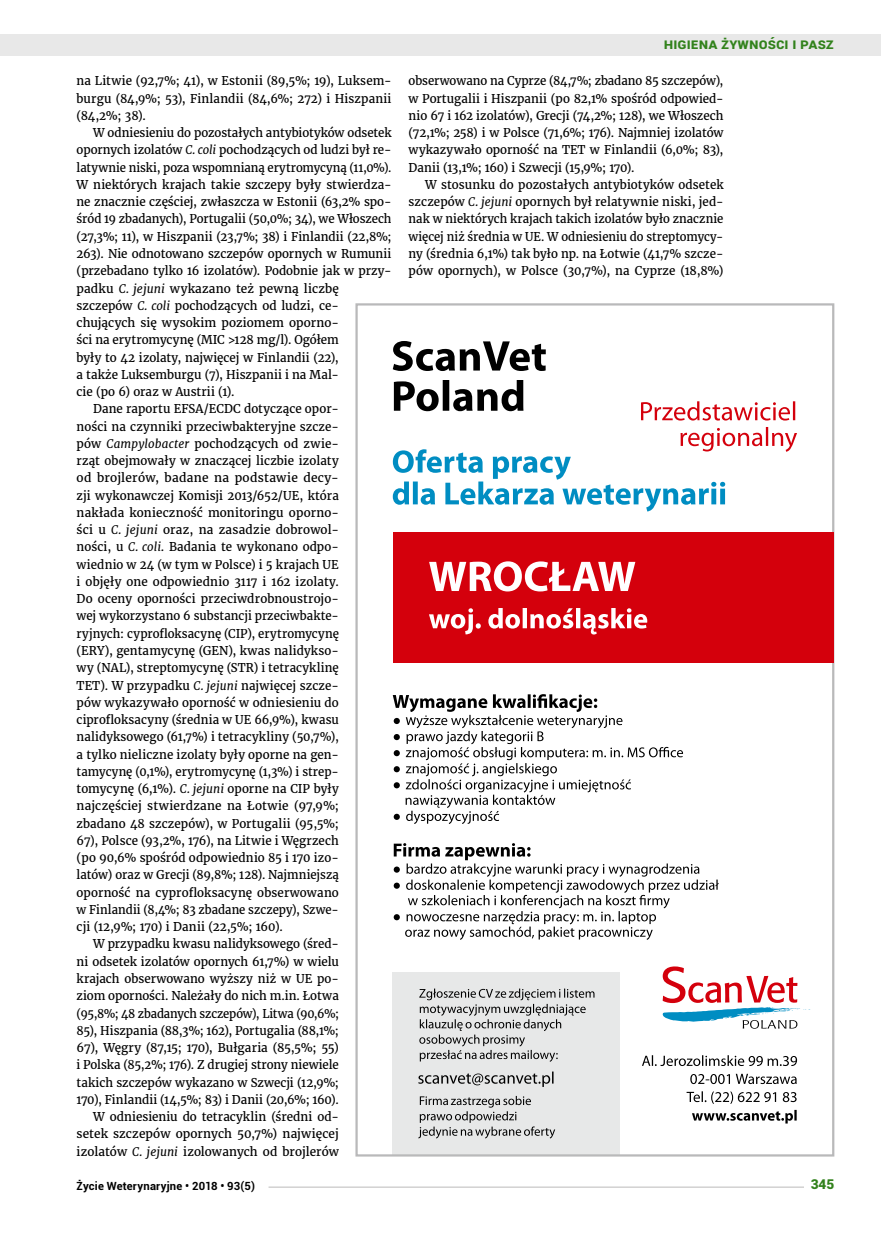
<style>
.page{position:relative;width:881px;height:1234px;background:#fff}
.page>*{position:absolute;margin:0;border:0;box-sizing:border-box;transform-origin:0 0}
.t1{font:700 15px "Roboto";color:#32821c}
.t2{font:900 13.5px "Roboto";color:#32821c}
.t3{font:12px/17.2px "Merriweather";letter-spacing:.005em;color:#000;text-align:justify}
.t4{font:12px/17.2px "Merriweather";letter-spacing:.005em;color:#000;text-align:justify;scale:.96 1}
.t5{font:12px "Merriweather";letter-spacing:.005em;color:#000;scale:.95 1}
.t6{font:12px "Merriweather";letter-spacing:-.015em;color:#000;scale:.94 1}
.t7{font:700 11.25px "Roboto";letter-spacing:.02em;color:#000}
.s1{font-style:italic}
</style>
<div class="page">
<div style="left:0;top:35px;width:880px;height:21px;background:#e8e8e8"></div>
<hr style="left:268px;top:1186px;width:565px;height:1px;background:#d2d1d1">
<div style="left:804px;top:1178px;width:29px;height:15px;background:#fff"></div>
<div style="left:392px;top:971px;width:227px;height:184px;background:#e7e8e8"></div>
<div style="left:392px;top:532px;width:440px;height:131px;background:#d4000c"></div>
<svg style="left:662px;top:966px;width:148px;height:62px"></svg>
<svg style="left:392px;top:694px;width:326px;height:245px"></svg>
<svg style="left:642px;top:1055px;width:154px;height:48px"></svg>
<svg style="left:692px;top:1109px;width:104px;height:14px"></svg>
<svg style="left:392px;top:341px;width:404px;height:170px"></svg>
<svg style="left:429px;top:561px;width:206px;height:30px"></svg>
<svg style="left:429px;top:608px;width:218px;height:26px"></svg>
<svg style="left:418px;top:988px;width:176px;height:150px"></svg>
<p class="t3" style="left:77px;top:72px;width:316px">na Litwie (92,7%; 41), w Estonii (89,5%; 19), Luksem&shy;burgu (84,9%; 53), Finlandii (84,6%; 272) i Hiszpanii (84,2%; 38).</p>
<p class="t4" style="left:93px;top:124px;width:312px">W odniesieniu do pozostałych antybiotyków odsetek</p>
<p class="t3" style="left:77px;top:141px;width:316px">opornych izolatów <span class="s1">C. coli</span> pochodzących od ludzi był re-</p>
<p class="t5" style="left:77px;top:160px;width:333px">latywnie niski, poza wspomnianą erytromycyną (11,0%).</p>
<p class="t3" style="left:77px;top:176px;width:316px">W niektórych krajach takie szczepy były stwierdza-</p>
<p class="t3" style="left:77px;top:193px;width:316px">ne znacznie częściej, zwłaszcza w Estonii (63,2% spo-</p>
<p class="t4" style="left:77px;top:210px;width:329px">śród 19 zbadanych), Portugalii (50,0%; 34), we Włoszech</p>
<p class="t3" style="left:77px;top:228px;width:316px">(27,3%; 11), w Hiszpanii (23,7%; 38) i Finlandii (22,8%;</p>
<p class="t3" style="left:77px;top:245px;width:316px">263). Nie odnotowano szczepów opornych w Rumunii</p>
<p class="t3" style="left:77px;top:262px;width:316px">(przebadano tylko 16 izolatów). Podobnie jak w przy-</p>
<p class="t3" style="left:77px;top:279px;width:264px">padku <span class="s1">C. jejuni</span> wykazano też pewną liczbę</p>
<p class="t3" style="left:77px;top:297px;width:264px">szczepów <span class="s1">C. coli</span> pochodzących od ludzi, ce-</p>
<p class="t3" style="left:77px;top:314px;width:264px">chujących się wysokim poziomem oporno-</p>
<p class="t3" style="left:77px;top:331px;width:264px">ści na erytromycynę (MIC &gt;128 mg/l). Ogółem</p>
<p class="t3" style="left:77px;top:348px;width:264px">były to 42 izolaty, najwięcej w Finlandii (22),</p>
<p class="t3" style="left:77px;top:366px;width:264px">a także Luksemburgu (7), Hiszpanii i na Mal-</p>
<p class="t3" style="left:77px;top:383px;width:159px">cie (po 6) oraz w Austrii (1).</p>
<p class="t3" style="left:93px;top:400px;width:247px">Dane raportu EFSA/ECDC dotyczące opor-</p>
<p class="t3" style="left:77px;top:417px;width:264px">ności na czynniki przeciwbakteryjne szcze-</p>
<p class="t3" style="left:77px;top:435px;width:264px">pów <span class="s1">Campylobacter</span> pochodzących od zwie-</p>
<p class="t3" style="left:77px;top:452px;width:264px">rząt obejmowały w znaczącej liczbie izolaty</p>
<p class="t3" style="left:77px;top:469px;width:264px">od brojlerów, badane na podstawie decy-</p>
<p class="t3" style="left:77px;top:486px;width:264px">zji wykonawczej Komisji 2013/652/UE, która</p>
<p class="t3" style="left:77px;top:504px;width:264px">nakłada konieczność monitoringu oporno-</p>
<p class="t3" style="left:77px;top:521px;width:264px">ści u <span class="s1">C. jejuni</span> oraz, na zasadzie dobrowol-</p>
<p class="t3" style="left:77px;top:538px;width:264px">ności, u <span class="s1">C. coli</span>. Badania te wykonano odpo-</p>
<p class="t3" style="left:77px;top:555px;width:264px">wiednio w 24 (w tym w Polsce) i 5 krajach UE</p>
<p class="t3" style="left:77px;top:573px;width:264px">i objęły one odpowiednio 3117 i 162 izolaty.</p>
<p class="t3" style="left:77px;top:590px;width:264px">Do oceny oporności przeciwdrobnoustrojo-</p>
<p class="t4" style="left:77px;top:607px;width:274px">wej wykorzystano 6 substancji przeciwbakte-</p>
<p class="t4" style="left:77px;top:624px;width:274px">ryjnych: cyprofloksacynę (CIP), erytromycynę</p>
<p class="t3" style="left:77px;top:642px;width:264px">(ERY), gentamycynę (GEN), kwas nalidykso-</p>
<p class="t4" style="left:77px;top:659px;width:274px">wy (NAL), streptomycynę (STR) i tetracyklinę</p>
<p class="t3" style="left:77px;top:676px;width:264px">TET). W przypadku <span class="s1">C. jejuni</span> najwięcej szcze-</p>
<p class="t3" style="left:77px;top:693px;width:264px">pów wykazywało oporność w odniesieniu do</p>
<p class="t4" style="left:77px;top:711px;width:274px">ciprofloksacyny (średnia w UE 66,9%), kwasu</p>
<p class="t4" style="left:77px;top:728px;width:274px">nalidyksowego (61,7%) i tetracykliny (50,7%),</p>
<p class="t3" style="left:77px;top:745px;width:264px">a tylko nieliczne izolaty były oporne na gen-</p>
<p class="t5" style="left:77px;top:763px;width:277px">tamycynę (0,1%), erytromycynę (1,3%) i strep-</p>
<p class="t3" style="left:77px;top:780px;width:264px">tomycynę (6,1%). <span class="s1">C. jejuni</span> oporne na CIP były</p>
<p class="t3" style="left:77px;top:797px;width:264px">najczęściej stwierdzane na Łotwie (97,9%;</p>
<p class="t3" style="left:77px;top:814px;width:264px">zbadano 48 szczepów), w Portugalii (95,5%;</p>
<p class="t3" style="left:77px;top:831px;width:264px">67), Polsce (93,2%, 176), na Litwie i Węgrzech</p>
<p class="t3" style="left:77px;top:849px;width:264px">(po 90,6% spośród odpowiednio 85 i 170 izo-</p>
<p class="t4" style="left:77px;top:866px;width:274px">latów) oraz w Grecji (89,8%; 128). Najmniejszą</p>
<p class="t3" style="left:77px;top:883px;width:264px">oporność na cyprofloksacynę obserwowano</p>
<p class="t5" style="left:77px;top:901px;width:277px">w Finlandii (8,4%; 83 zbadane szczepy), Szwe-</p>
<p class="t3" style="left:77px;top:918px;width:207px">cji (12,9%; 170) i Danii (22,5%; 160).</p>
<p class="t3" style="left:93px;top:935px;width:247px">W przypadku kwasu nalidyksowego (śred-</p>
<p class="t3" style="left:77px;top:952px;width:264px">ni odsetek izolatów opornych 61,7%) w wielu</p>
<p class="t3" style="left:77px;top:969px;width:264px">krajach obserwowano wyższy niż w UE po-</p>
<p class="t3" style="left:77px;top:987px;width:264px">ziom oporności. Należały do nich m.in. Łotwa</p>
<p class="t6" style="left:77px;top:1005px;width:280px">(95,8%; 48 zbadanych szczepów), Litwa (90,6%;</p>
<p class="t4" style="left:77px;top:1021px;width:274px">85), Hiszpania (88,3%; 162), Portugalia (88,1%;</p>
<p class="t3" style="left:77px;top:1038px;width:264px">67), Węgry (87,15; 170), Bułgaria (85,5%; 55)</p>
<p class="t4" style="left:77px;top:1056px;width:274px">i Polska (85,2%; 176). Z drugiej strony niewiele</p>
<p class="t3" style="left:77px;top:1073px;width:264px">takich szczepów wykazano w Szwecji (12,9%;</p>
<p class="t3" style="left:77px;top:1090px;width:264px">170), Finlandii (14,5%; 83) i Danii (20,6%; 160).</p>
<p class="t3" style="left:93px;top:1107px;width:247px">W odniesieniu do tetracyklin (średni od-</p>
<p class="t3" style="left:77px;top:1125px;width:264px">setek szczepów opornych 50,7%) najwięcej</p>
<p class="t3" style="left:77px;top:1142px;width:264px">izolatów <span class="s1">C. jejuni</span> izolowanych od brojlerów</p>
<p class="t1" style="left:663px;top:33px;width:172px">Higiena żywności i pasz</p>
<p class="t4" style="left:408px;top:72px;width:329px">obserwowano na Cyprze (84,7%; zbadano 85 szczepów), w Portugalii i Hiszpanii (po 82,1% spośród odpowied&shy;nio 67 i 162 izolatów), Grecji (74,2%; 128), we Włoszech (72,1%; 258) i w Polsce (71,6%; 176). Najmniej izolatów wykazywało oporność na TET w Finlandii (6,0%; 83), Danii (13,1%; 160) i Szwecji (15,9%; 170).</p>
<p class="t3" style="left:408px;top:176px;width:316px;text-indent:17px">W stosunku do pozostałych antybiotyków odsetek szczepów <span class="s1">C. jejuni</span> opornych był relatywnie niski, jed&shy;nak w niektórych krajach takich izolatów było znacznie więcej niż średnia w UE. W odniesieniu do streptomycy&shy;ny (średnia 6,1%) tak było np. na Łotwie (41,7% szcze&shy;pów opornych), w Polsce (30,7%), na Cyprze (18,8%)</p>
<p class="t7" style="left:77px;top:1177px;width:180px">Życie Weterynaryjne • 2018 • 93(5)</p>
<p class="t2" style="left:810px;top:1174px;width:25px">345</p>
</div>
